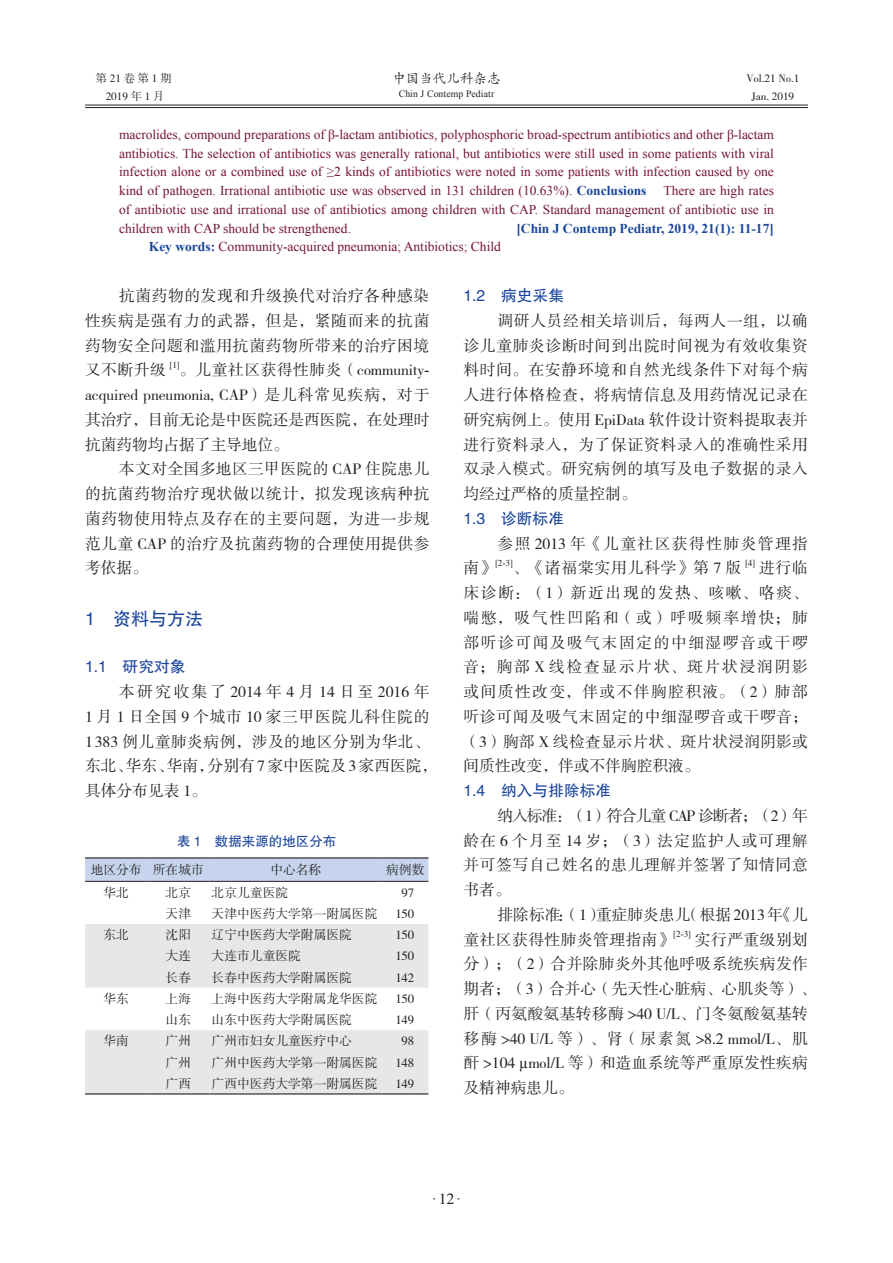
<style>
.page{position:relative;width:893px;height:1263px;background:#fff}
.page>*{position:absolute;margin:0;border:0;box-sizing:border-box;transform-origin:0 0}
.t1{font:18px "FZHTK GBK1 0";color:#1a459c}
.t2{font:15.75px/24.8px "FZSSK GBK1 0";letter-spacing:.03em;color:#231f20;text-align:justify}
.t3{font:15.75px/24.8px "FZSSK GBK1 0";letter-spacing:.01em;color:#231f20}
.t4{font:15.75px/24.8px "FZSSK GBK1 0";color:#231f20}
.t5{font:15.75px "FZHTK GBK1 0";color:#1a459c}
.t6{font:15.75px "FZSSK GBK1 0";letter-spacing:-.065em;color:#231f20}
.t7{font:15.75px "FZSSK GBK1 0";letter-spacing:.09em;color:#231f20}
.t8{font:15.75px "FZSSK GBK1 0";letter-spacing:.05em;color:#231f20}
.t9{font:13.5px/18.8px "Times New Roman";color:#761733;text-align:justify}
.t10{font:700 13.5px "Times New Roman";color:#1a459c}
.t11{font:13.5px "FZHTK GBK1 0";color:#1a459c}
.t12{font:13.5px "FZKTK GBK1 0";color:#231f20}
.t13{font:12.75px "FZSSK GBK1 0";color:#231f20}
.t14{font:11.25px/18px "FZSSK GBK1 0";color:#231f20;text-align:center}
.t15{font:11.25px/18px "FZSSK GBK1 0";letter-spacing:.125em;color:#231f20;text-align:center}
.t16{font:9.75px "Times New Roman";letter-spacing:.01em;color:#231f20}
.t17{font:9.15px "FZSSK GBK1 0";color:#231f20}
.t18{font:9px "FZSSK GBK1 0";color:#231f20}
.s1{font-weight:700;color:#1a459c}
.s2{font-family:"Times New Roman"}
.s3{font-size:15.75px}
</style>
<div class="page">
<hr style="left:85px;top:105px;width:723px;height:1px;background:#231f20">
<hr style="left:85px;top:107px;width:723px;height:1px;background:#231f20">
<svg style="left:85px;top:858px;width:343px;height:23px;background:#c1cfe6"></svg>
<svg style="left:85px;top:924px;width:343px;height:169px;fill:#e6e7e9"></svg>
<hr style="left:85px;top:857px;width:62px;height:1px;background:#231f20">
<hr style="left:147px;top:857px;width:63px;height:1px;background:#231f20">
<hr style="left:210px;top:857px;width:172px;height:1px;background:#231f20">
<hr style="left:382px;top:857px;width:46px;height:1px;background:#231f20">
<hr style="left:85px;top:881px;width:62px;height:1px;background:#231f20">
<hr style="left:147px;top:881px;width:63px;height:1px;background:#231f20">
<hr style="left:210px;top:881px;width:172px;height:1px;background:#231f20">
<hr style="left:382px;top:881px;width:46px;height:1px;background:#231f20">
<hr style="left:85px;top:1093px;width:62px;height:1px;background:#231f20">
<hr style="left:147px;top:1093px;width:63px;height:1px;background:#231f20">
<hr style="left:210px;top:1093px;width:172px;height:1px;background:#231f20">
<hr style="left:382px;top:1093px;width:46px;height:1px;background:#231f20">
<p class="t15" style="left:96px;top:69px;width:77px">第21卷 第1期<br>2019 年 1 月</p>
<p class="t12" style="left:392px;top:71px;width:109px">中国当代儿科杂志</p>
<p class="t16" style="left:399px;top:87px;width:97px">Chin J Contemp Pediatr</p>
<p class="t14" style="left:746px;top:70px;width:54px">Vol.21 No.1<br>Jan. 2019</p>
<p class="t9" style="left:119px;top:125px;width:656px">macrolides, compound preparations of β-lactam antibiotics, polyphosphoric broad-spectrum antibiotics and other β-lactam antibiotics. The selection of antibiotics was generally rational, but antibiotics were still used in some patients with viral infection alone or a combined use of ≥2 kinds of antibiotics were noted in some patients with infection caused by one kind of pathogen. Irrational antibiotic use was observed in 131 children (10.63%). <span class="s1">Conclusions</span></p>
<p class="t9" style="left:119px;top:181px;width:656px;text-indent:544px">There are high rates of antibiotic use and irrational use of antibiotics among children with CAP. Standard management of antibiotic use in children with CAP should be strengthened.</p>
<p class="t10" style="left:516px;top:219px;width:259px">[Chin J Contemp Pediatr, 2019, 21(1): 11-17]</p>
<p class="t9" style="left:149px;top:237px;width:354px"><span class="s1">Key words:</span> Community-acquired pneumonia; Antibiotics; Child</p>
<p class="t2" style="left:85px;top:284px;width:346px;text-indent:34px">抗菌药物的发现和升级换代对治疗各种感染性疾病是强有力的武器，但是，紧随而来的抗菌药物安全问题和滥用抗菌药物所带来的治疗困境又不断升级</p>
<p class="t17" style="left:170px;top:360px;width:11px">[1]</p>
<p class="t2" style="left:85px;top:358px;width:346px;text-indent:94px">。儿童社区获得性肺炎（community&shy;acquired pneumonia, CAP）是儿科常见疾病，对于其治疗，目前无论是中医院还是西医院，在处理时抗菌药物均占据了主导地位。</p>
<p class="t2" style="left:85px;top:457px;width:346px;text-indent:34px">本文对全国多地区三甲医院的 CAP 住院患儿的抗菌药物治疗现状做以统计，拟发现该病种抗菌药物使用特点及存在的主要问题，为进一步规范儿童 CAP 的治疗及抗菌药物的合理使用提供参考依据。</p>
<p class="t1" style="left:85px;top:609px;width:119px">1　资料与方法</p>
<p class="t5" style="left:85px;top:658px;width:102px">1.1　研究对象</p>
<p class="t2" style="left:85px;top:680px;width:354px;text-align:left;text-indent:34px">本研究收集了 2014 年 4 月 14 日至 2016 年<br>1 月 1 日全国 9 个城市 10 家三甲医院儿科住院的<br>1383 例儿童肺炎病例，涉及的地区分别为华北、东北、华东、华南，分别有 7 家中医院及 3 家西医院，具体分布见表 1。</p>
<p class="t11" style="left:177px;top:834px;width:161px">表 1　数据来源的地区分布</p>
<p class="t13" style="left:91px;top:863px;width:52px">地区分布</p>
<p class="t13" style="left:153px;top:863px;width:52px">所在城市</p>
<p class="t13" style="left:270px;top:863px;width:52px">中心名称</p>
<p class="t13" style="left:386px;top:863px;width:40px">病例数</p>
<p class="t13" style="left:103px;top:885px;width:27px">华北</p>
<p class="t13" style="left:166px;top:885px;width:27px">北京</p>
<p class="t13" style="left:212px;top:885px;width:78px">北京儿童医院</p>
<p class="t13" style="left:402px;top:885px;width:14px">97</p>
<p class="t13" style="left:166px;top:906px;width:27px">天津</p>
<p class="t13" style="left:212px;top:906px;width:167px">天津中医药大学第一附属医院</p>
<p class="t13" style="left:395px;top:906px;width:20px">150</p>
<p class="t13" style="left:103px;top:928px;width:27px">东北</p>
<p class="t13" style="left:166px;top:928px;width:27px">沈阳</p>
<p class="t13" style="left:212px;top:928px;width:142px">辽宁中医药大学附属医院</p>
<p class="t13" style="left:395px;top:928px;width:20px">150</p>
<p class="t13" style="left:166px;top:949px;width:27px">大连</p>
<p class="t13" style="left:212px;top:949px;width:91px">大连市儿童医院</p>
<p class="t13" style="left:395px;top:949px;width:20px">150</p>
<p class="t13" style="left:166px;top:970px;width:27px">长春</p>
<p class="t13" style="left:212px;top:970px;width:142px">长春中医药大学附属医院</p>
<p class="t13" style="left:395px;top:970px;width:20px">142</p>
<p class="t13" style="left:103px;top:991px;width:27px">华东</p>
<p class="t13" style="left:166px;top:991px;width:27px">上海</p>
<p class="t13" style="left:212px;top:991px;width:167px">上海中医药大学附属龙华医院</p>
<p class="t13" style="left:395px;top:991px;width:20px">150</p>
<p class="t13" style="left:166px;top:1013px;width:27px">山东</p>
<p class="t13" style="left:212px;top:1013px;width:142px">山东中医药大学附属医院</p>
<p class="t13" style="left:395px;top:1013px;width:20px">149</p>
<p class="t13" style="left:103px;top:1034px;width:27px">华南</p>
<p class="t13" style="left:166px;top:1034px;width:27px">广州</p>
<p class="t13" style="left:212px;top:1034px;width:142px">广州市妇女儿童医疗中心</p>
<p class="t13" style="left:402px;top:1034px;width:14px">98</p>
<p class="t13" style="left:166px;top:1055px;width:27px">广州</p>
<p class="t13" style="left:212px;top:1055px;width:167px">广州中医药大学第一附属医院</p>
<p class="t13" style="left:395px;top:1055px;width:20px">148</p>
<p class="t13" style="left:166px;top:1076px;width:27px">广西</p>
<p class="t13" style="left:212px;top:1076px;width:167px">广西中医药大学第一附属医院</p>
<p class="t13" style="left:395px;top:1076px;width:20px">149</p>
<p class="t5" style="left:463px;top:287px;width:102px">1.2　病史采集</p>
<p class="t2" style="left:463px;top:309px;width:346px;text-indent:34px">调研人员经相关培训后，每两人一组，以确诊儿童肺炎诊断时间到出院时间视为有效收集资料时间。在安静环境和自然光线条件下对每个病人进行体格检查，将病情信息及用药情况记录在研究病例上。使用 EpiData 软件设计资料提取表并进行资料录入，为了保证资料录入的准确性采用双录入模式。研究病例的填写及电子数据的录入均经过严格的质量控制。</p>
<p class="t5" style="left:463px;top:510px;width:102px">1.3　诊断标准</p>
<p class="t7" style="left:497px;top:535px;width:312px">参照 2013 年《儿童社区获得性肺炎管理指</p>
<p class="t2" style="left:463px;top:556px;width:33px">南》</p>
<p class="t17" style="left:495px;top:558px;width:19px">[2<span class="s2">-</span>3]</p>
<p class="t8" style="left:513px;top:559px;width:230px">、《诸福棠实用儿科学》第 7 版</p>
<p class="t17" style="left:745px;top:558px;width:11px">[4]</p>
<p class="t2" style="left:463px;top:556px;width:346px;text-indent:296px">进行临床诊断：（1）新近出现的发热、咳嗽、咯痰、喘憋，吸气性凹陷和（或）呼吸频率增快；肺部听诊可闻及吸气末固定的中细湿啰音或干啰音；胸部 X 线检查显示片状、斑片状浸润阴影或间质性改变，伴或不伴胸腔积液。（2）肺部听诊可闻及吸气末固定的中细湿啰音或干啰音；</p>
<p class="t3" style="left:463px;top:729px;width:346px">（3）胸部 X 线检查显示片状、斑片状浸润阴影或间质性改变，伴或不伴胸腔积液。</p>
<p class="t5" style="left:463px;top:782px;width:149px">1.4　纳入与排除标准</p>
<p class="t6" style="left:497px;top:807px;width:312px">纳入标准：（1）符合儿童 CAP 诊断者；（2）年</p>
<p class="t2" style="left:463px;top:828px;width:346px">龄在 6 个月至 14 岁；（3）法定监护人或可理解并可签写自己姓名的患儿理解并签署了知情同意书者。</p>
<p class="t4" style="left:463px;top:903px;width:346px;text-indent:34px">排除标准：（1）重症肺炎患儿（根据 2013 年《儿童社区获得性肺炎管理指南》</p>
<p class="t17" style="left:674px;top:929px;width:19px">[2<span class="s2">-</span>3]</p>
<p class="t2" style="left:463px;top:927px;width:354px;text-align:left;text-indent:231px">实行严重级别划分）；（2）合并除肺炎外其他呼吸系统疾病发作期者；（3）合并心（先天性心脏病、心肌炎等）、肝（丙氨酸氨基转移酶 &gt;40 U/L、门冬氨酸氨基转移酶 &gt;40 U/L 等）、肾（尿素氮 &gt;8.2 mmol/L、肌酐 &gt;104 <span class="s2">µ</span>mol/L 等）和造血系统等严重原发性疾病及精神病患儿。</p>
<p class="t18" style="left:430px;top:1194px;width:35px">·<span class="s3">12</span>·</p>
</div>
